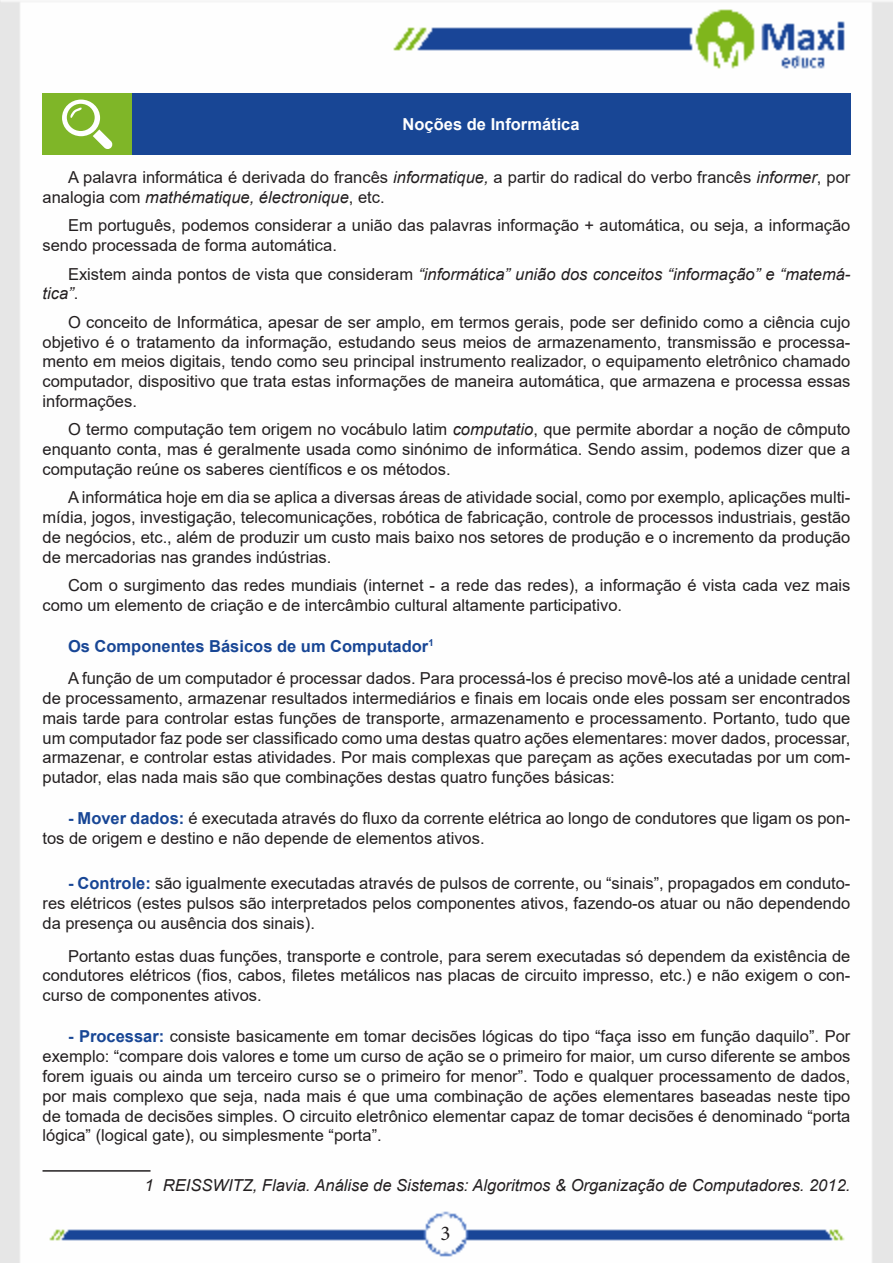
<style>
.page{position:relative;width:893px;height:1263px;background:#fff}
.page>*{position:absolute;margin:0;border:0;box-sizing:border-box;transform-origin:0 0}
.t1{font:21px "Minion Pro";color:#231f20}
.t2{font:16.5px/19.8px "Arial";color:#231f20;text-align:justify}
.FONT_REF{font:italic 16.5px/19.8px "Arial";color:#231f20}
.t3{font:700 16.5px "Arial";color:#184695}
.Titulo_de_Caixa{font:700 16.5px "Arial";color:#fff}
.s1{font-style:italic}
.s2{font-style:normal}
.s3{font-weight:700;color:#184695}
</style>
<div class="page">
<img style="left:0;top:0;width:893px;height:1263px">
<div style="left:43px;top:94px;width:89px;height:61px;background:#7fb628"></div>
<div style="left:132px;top:94px;width:718px;height:61px;background:#184695"></div>
<svg style="left:62px;top:100px;width:51px;height:49px"></svg>
<hr style="left:43px;top:1170px;width:108px;height:2px;background:#231f20">
<p class="Titulo_de_Caixa" style="left:403px;top:113px;width:178px">Noções de Informática</p>
<p class="t2" style="left:43px;top:168px;width:809px;text-indent:26px">A palavra informática é derivada do francês <span class="s1">informatique,</span> a partir do radical do verbo francês <span class="s1">informer</span>, por analogia com <span class="s1">mathématique, électronique</span>, etc.</p>
<p class="t2" style="left:43px;top:216px;width:809px;text-indent:26px">Em português, podemos considerar a união das palavras informação + automática, ou seja, a informação sendo processada de forma automática.</p>
<p class="FONT_REF" style="left:43px;top:264px;width:809px;text-indent:26px"><span class="s2">Existem ainda pontos de vista que consideram</span> “informática” união dos conceitos “informação” e “matemá&shy;tica”<span class="s2">.</span></p>
<p class="t2" style="left:43px;top:312px;width:809px;text-indent:26px">O conceito de Informática, apesar de ser amplo, em termos gerais, pode ser definido como a ciência cujo objetivo é o tratamento da informação, estudando seus meios de armazenamento, transmissão e processa&shy;mento em meios digitais, tendo como seu principal instrumento realizador, o equipamento eletrônico chamado computador, dispositivo que trata estas informações de maneira automática, que armazena e processa essas informações.</p>
<p class="t2" style="left:43px;top:419px;width:809px;text-indent:26px">O termo computação tem origem no vocábulo latim <span class="s1">computatio</span>, que permite abordar a noção de cômputo enquanto conta, mas é geralmente usada como sinónimo de informática. Sendo assim, podemos dizer que a computação reúne os saberes científicos e os métodos.</p>
<p class="t2" style="left:43px;top:487px;width:809px;text-indent:26px">A informática hoje em dia se aplica a diversas áreas de atividade social, como por exemplo, aplicações multi&shy;mídia, jogos, investigação, telecomunicações, robótica de fabricação, controle de processos industriais, gestão de negócios, etc., além de produzir um custo mais baixo nos setores de produção e o incremento da produção de mercadorias nas grandes indústrias.</p>
<p class="t2" style="left:43px;top:575px;width:809px;text-indent:26px">Com o surgimento das redes mundiais (internet - a rede das redes), a informação é vista cada vez mais como um elemento de criação e de intercâmbio cultural altamente participativo.</p>
<p class="t3" style="left:68px;top:634px;width:367px">Os Componentes Básicos de um Computador<sup>1</sup></p>
<p class="t2" style="left:43px;top:668px;width:809px;text-indent:26px">A função de um computador é processar dados. Para processá-los é preciso movê-los até a unidade central de processamento, armazenar resultados intermediários e finais em locais onde eles possam ser encontrados mais tarde para controlar estas funções de transporte, armazenamento e processamento. Portanto, tudo que um computador faz pode ser classificado como uma destas quatro ações elementares: mover dados, processar, armazenar, e controlar estas atividades. Por mais complexas que pareçam as ações executadas por um com&shy;putador, elas nada mais são que combinações destas quatro funções básicas:</p>
<p class="t2" style="left:43px;top:808px;width:809px;text-indent:26px"><span class="s3">- Mover dados:</span> é executada através do fluxo da corrente elétrica ao longo de condutores que ligam os pon&shy;tos de origem e destino e não depende de elementos ativos.</p>
<p class="t2" style="left:43px;top:874px;width:809px;text-indent:26px"><span class="s3">- Controle:</span> são igualmente executadas através de pulsos de corrente, ou “sinais”, propagados em conduto&shy;res elétricos (estes pulsos são interpretados pelos componentes ativos, fazendo-os atuar ou não dependendo da presença ou ausência dos sinais).</p>
<p class="t2" style="left:43px;top:946px;width:809px;text-indent:26px">Portanto estas duas funções, transporte e controle, para serem executadas só dependem da existência de condutores elétricos (fios, cabos, filetes metálicos nas placas de circuito impresso, etc.) e não exigem o con&shy;curso de componentes ativos.</p>
<p class="t2" style="left:43px;top:1026px;width:809px;text-indent:26px"><span class="s3">- Processar:</span> consiste basicamente em tomar decisões lógicas do tipo “faça isso em função daquilo”. Por exemplo: “compare dois valores e tome um curso de ação se o primeiro for maior, um curso diferente se ambos forem iguais ou ainda um terceiro curso se o primeiro for menor”. Todo e qualquer processamento de dados, por mais complexo que seja, nada mais é que uma combinação de ações elementares baseadas neste tipo de tomada de decisões simples. O circuito eletrônico elementar capaz de tomar decisões é denominado “porta lógica” (logical gate), ou simplesmente “porta”.</p>
<p class="FONT_REF" style="left:145px;top:1175px;width:707px">1 REISSWITZ, Flavia. Análise de Sistemas: Algoritmos &amp; Organização de Computadores. 2012.</p>
<p class="t1" style="left:440px;top:1219px;width:12px">3</p>
</div>
